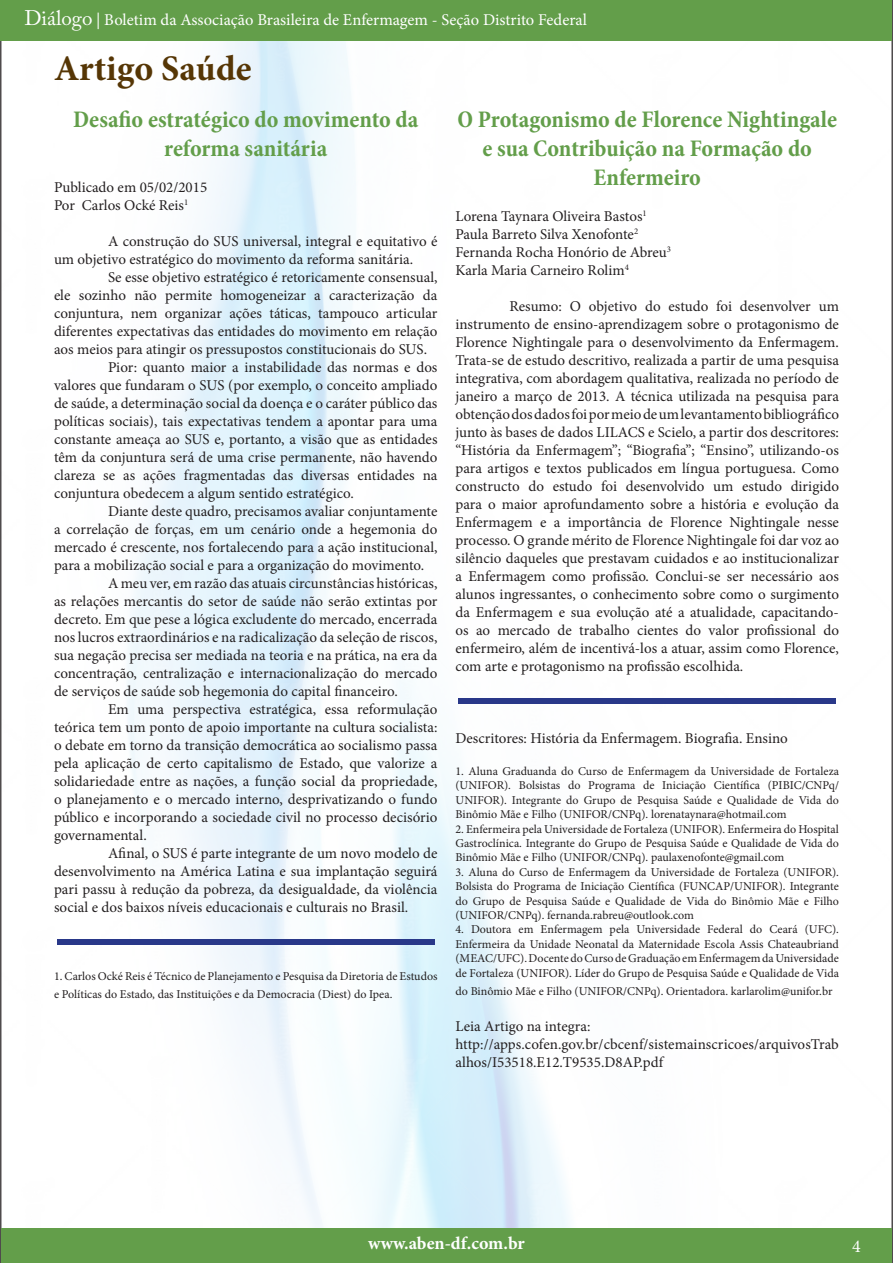
<style>
.page{position:relative;width:893px;height:1263px;background:#fff}
.page>*{position:absolute;margin:0;border:0;box-sizing:border-box;transform-origin:0 0}
.t1{font:700 36px "Minion Pro";color:#563605}
.t2{font:700 condensed 24px/28.8px "Minion Pro";color:#639e4a;text-align:center}
.t3{font:700 18px "Minion Pro";color:#fff}
.t4{font:18px "Minion Pro";color:#fff}
.t5{font:16.5px "Minion Pro";color:#fff}
.t6{font:15px/18px "Minion Pro";color:#231f20;text-align:justify}
.t7{font:12px/14.4px "Minion Pro";color:#231f20;text-align:justify}
.s1{font-family:"Adobe Caslon Pro";font-size:21px}
</style>
<div class="page">
<svg style="left:127px;top:41px;width:443px;height:1187px"></svg>
<div style="left:1px;top:1px;width:891px;height:40px;background:#639e4a"></div>
<div style="left:1px;top:1228px;width:891px;height:35px;background:#639e4a"></div>
<div style="left:57px;top:939px;width:377px;height:6px;background:#293889"></div>
<div style="left:459px;top:698px;width:377px;height:6px;background:#293889"></div>
<p class="t5" style="left:24px;top:9px;width:564px"><span class="s1">Diálogo</span> | Boletim da Associação Brasileira de Enfermagem - Seção Distrito Federal</p>
<p class="t1" style="left:54px;top:43px;width:199px">Artigo Saúde</p>
<p class="t2" style="left:73px;top:105px;width:347px">Desafio estratégico do movimento da reforma sanitária</p>
<p class="t6" style="left:54px;top:178px;width:155px">Publicado em 05/02/2015</p>
<p class="t6" style="left:54px;top:196px;width:136px">Por Carlos Ocké Reis<sup>1</sup></p>
<p class="t6" style="left:54px;top:232px;width:385px;text-indent:54px">A construção do SUS universal, integral e equitativo é um objetivo estratégico do movimento da reforma sanitária.</p>
<p class="t6" style="left:54px;top:268px;width:385px;text-indent:54px">Se esse objetivo estratégico é retoricamente consensual, ele sozinho não permite homogeneizar a caracterização da conjuntura, nem organizar ações táticas, tampouco articular diferentes expectativas das entidades do movimento em relação aos meios para atingir os pressupostos constitucionais do SUS.</p>
<p class="t6" style="left:54px;top:358px;width:385px;text-indent:54px">Pior: quanto maior a instabilidade das normas e dos valores que fundaram o SUS (por exemplo, o conceito ampliado de saúde, a determinação social da doença e o caráter público das políticas sociais), tais expectativas tendem a apontar para uma constante ameaça ao SUS e, portanto, a visão que as entidades têm da conjuntura será de uma crise permanente, não havendo clareza se as ações fragmentadas das diversas entidades na conjuntura obedecem a algum sentido estratégico.</p>
<p class="t6" style="left:54px;top:502px;width:385px;text-indent:54px">Diante deste quadro, precisamos avaliar conjuntamente a correlação de forças, em um cenário onde a hegemonia do mercado é crescente, nos fortalecendo para a ação institucional, para a mobilização social e para a organização do movimento.</p>
<p class="t6" style="left:54px;top:574px;width:385px;text-indent:54px">A meu ver, em razão das atuais circunstâncias históricas, as relações mercantis do setor de saúde não serão extintas por decreto. Em que pese a lógica excludente do mercado, encerrada nos lucros extraordinários e na radicalização da seleção de riscos, sua negação precisa ser mediada na teoria e na prática, na era da concentração, centralização e internacionalização do mercado de serviços de saúde sob hegemonia do capital financeiro.</p>
<p class="t6" style="left:54px;top:700px;width:385px;text-indent:54px">Em uma perspectiva estratégica, essa reformulação teórica tem um ponto de apoio importante na cultura socialista: o debate em torno da transição democrática ao socialismo passa pela aplicação de certo capitalismo de Estado, que valorize a solidariedade entre as nações, a função social da propriedade, o planejamento e o mercado interno, desprivatizando o fundo público e incorporando a sociedade civil no processo decisório governamental.</p>
<p class="t6" style="left:54px;top:844px;width:385px;text-indent:54px">Afinal, o SUS é parte integrante de um novo modelo de desenvolvimento na América Latina e sua implantação seguirá pari passu à redução da pobreza, da desigualdade, da violência social e dos baixos níveis educacionais e culturais no Brasil.</p>
<p class="t7" style="left:54px;top:967px;width:385px;line-height:18px">1. Carlos Ocké Reis é Técnico de Planejamento e Pesquisa da Diretoria de Estudos e Políticas do Estado, das Instituições e da Democracia (Diest) do Ipea.</p>
<p class="t2" style="left:457px;top:105px;width:381px">O Protagonismo de Florence Nightingale e sua Contribuição na Formação do<br>Enfermeiro</p>
<p class="t6" style="left:455px;top:207px;width:193px">Lorena Taynara Oliveira Bastos<sup>1</sup></p>
<p class="t6" style="left:455px;top:225px;width:184px">Paula Barreto Silva Xenofonte<sup>2</sup></p>
<p class="t6" style="left:455px;top:243px;width:217px">Fernanda Rocha Honório de Abreu<sup>3</sup></p>
<p class="t6" style="left:455px;top:261px;width:175px">Karla Maria Carneiro Rolim<sup>4</sup></p>
<p class="t6" style="left:455px;top:297px;width:385px;text-indent:54px">Resumo: O objetivo do estudo foi desenvolver um instrumento de ensino-aprendizagem sobre o protagonismo de Florence Nightingale para o desenvolvimento da Enfermagem.<br>Trata-se de estudo descritivo, realizada a partir de uma pesquisa integrativa, com abordagem qualitativa, realizada no período de janeiro a março de 2013. A técnica utilizada na pesquisa para obtenção dos dados foi por meio de um levantamento bibliográfico junto às bases de dados LILACS e Scielo, a partir dos descritores: “História da Enfermagem”; “Biografia”; “Ensino”, utilizando-os para artigos e textos publicados em língua portuguesa. Como constructo do estudo foi desenvolvido um estudo dirigido para o maior aprofundamento sobre a história e evolução da Enfermagem e a importância de Florence Nightingale nesse processo. O grande mérito de Florence Nightingale foi dar voz ao silêncio daqueles que prestavam cuidados e ao institucionalizar a Enfermagem como profissão. Conclui-se ser necessário aos alunos ingressantes, o conhecimento sobre como o surgimento da Enfermagem e sua evolução até a atualidade, capacitando&shy;os ao mercado de trabalho cientes do valor profissional do enfermeiro, além de incentivá-los a atuar, assim como Florence, com arte e protagonismo na profissão escolhida.</p>
<p class="t6" style="left:455px;top:729px;width:334px">Descritores: História da Enfermagem. Biografia. Ensino</p>
<p class="t7" style="left:455px;top:764px;width:385px">1. Aluna Graduanda do Curso de Enfermagem da Universidade de Fortaleza (UNIFOR). Bolsistas do Programa de Iniciação Científica (PIBIC/CNPq/ UNIFOR). Integrante do Grupo de Pesquisa Saúde e Qualidade de Vida do Binômio Mãe e Filho (UNIFOR/CNPq). lorenataynara@hotmail.com</p>
<p class="t7" style="left:455px;top:822px;width:385px">2. Enfermeira pela Universidade de Fortaleza (UNIFOR). Enfermeira do Hospital Gastroclínica. Integrante do Grupo de Pesquisa Saúde e Qualidade de Vida do Binômio Mãe e Filho (UNIFOR/CNPq). paulaxenofonte@gmail.com</p>
<p class="t7" style="left:455px;top:865px;width:385px">3. Aluna do Curso de Enfermagem da Universidade de Fortaleza (UNIFOR).<br>Bolsista do Programa de Iniciação Científica (FUNCAP/UNIFOR). Integrante do Grupo de Pesquisa Saúde e Qualidade de Vida do Binômio Mãe e Filho (UNIFOR/CNPq). fernanda.rabreu@outlook.com</p>
<p class="t7" style="left:455px;top:922px;width:385px">4. Doutora em Enfermagem pela Universidade Federal do Ceará (UFC).<br>Enfermeira da Unidade Neonatal da Maternidade Escola Assis Chateaubriand (MEAC/UFC). Docente do Curso de Graduação em Enfermagem da Universidade de Fortaleza (UNIFOR). Líder do Grupo de Pesquisa Saúde e Qualidade de Vida</p>
<p class="t7" style="left:455px;top:984px;width:378px">do Binômio Mãe e Filho (UNIFOR/CNPq). Orientadora. karlarolim@unifor.br</p>
<p class="t6" style="left:455px;top:1017px;width:136px">Leia Artigo na integra:</p>
<p class="t6" style="left:455px;top:1035px;width:385px">http://apps.cofen.gov.br/cbcenf/sistemainscricoes/arquivosTrab alhos/I53518.E12.T9535.D8AP.pdf</p>
<p class="t3" style="left:368px;top:1230px;width:158px">www.aben-df.com.br</p>
<p class="t4" style="left:852px;top:1234px;width:10px">4</p>
</div>
